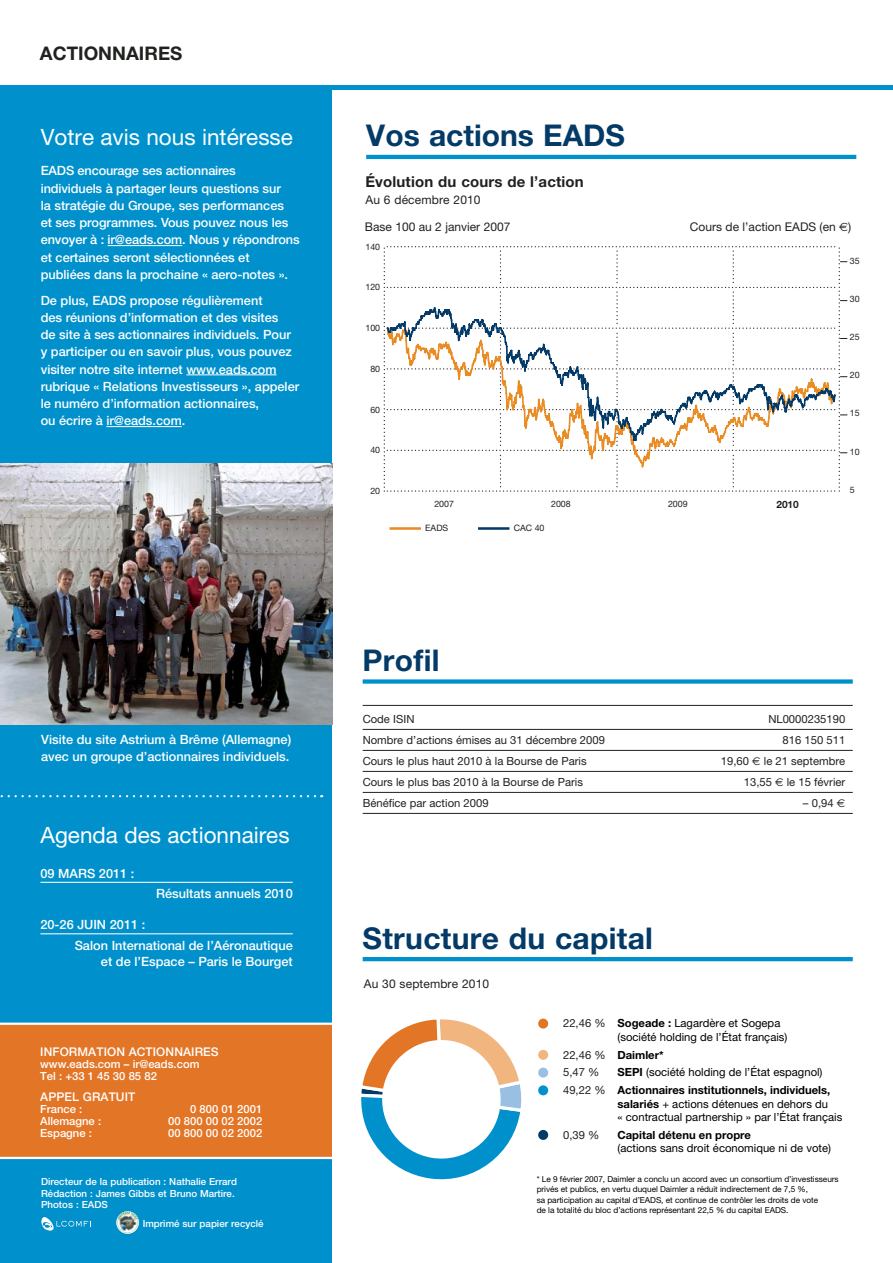
<style>
.page{position:relative;width:893px;height:1263px;background:#fff}
.page>*{position:absolute;margin:0;border:0;box-sizing:border-box;transform-origin:0 0}
.t1{font:700 30px "Helvetica Neue";letter-spacing:.01em;color:#033a67}
.t2{font:22.5px "Helvetica Neue";color:#fff}
.t3{font:700 18.75px "Helvetica Neue";color:#1f221e}
.t4{font:700 15px "Helvetica Neue";letter-spacing:.01em;color:#1f221e}
.t5{font:500 12.75px/17.2px "Helvetica Neue";color:#fff}
.t6{font:12px "Helvetica Neue";color:#1f221e}
.t7{font:500 12px "Helvetica Neue";letter-spacing:.01em;color:#fff}
.t8{font:11.25px/17.7px "Helvetica Neue";color:#1f221e}
.t9{font:11.25px/13.5px "Helvetica Neue";color:#000}
.t10{font:700 11.25px/17.7px "Helvetica Neue";color:#000}
.t11{font:500 11.25px/12px "Helvetica Neue";color:#fff}
.t12{font:700 10.05px "Helvetica Neue";color:#1f221e}
.t13{font:500 9.75px/11.2px "Helvetica Neue";color:#fff}
.t14{font:8.85px "Helvetica Neue";color:#1f221e}
.t15{font:8.25px/10.5px "Helvetica Neue";letter-spacing:-.005em;color:#000}
.s1{font-family:"Euro Sans"}
.s2{color:#1f221e}
.s3{font-weight:700}
.s4{font-weight:700;color:#000}
.s5{font-weight:400}
.s6{font-weight:400;color:#1f221e}
</style>
<div class="page">
<div style="left:0;top:89px;width:331px;height:1174px;background:#0091cc"></div>
<hr style="left:363px;top:705px;width:489px;height:1px;background:#1f221e">
<hr style="left:363px;top:729px;width:489px;height:1px;background:#1f221e">
<hr style="left:363px;top:750px;width:489px;height:1px;background:#1f221e">
<hr style="left:363px;top:771px;width:489px;height:1px;background:#1f221e">
<hr style="left:363px;top:792px;width:489px;height:1px;background:#1f221e">
<hr style="left:363px;top:813px;width:489px;height:1px;background:#1f221e">
<div style="left:538px;top:1019px;width:10px;height:10px;background:#e37527;border-radius:50%"></div>
<div style="left:538px;top:1050px;width:10px;height:10px;background:#f1b67f;border-radius:50%"></div>
<div style="left:538px;top:1068px;width:10px;height:10px;background:#99c0e2;border-radius:50%"></div>
<div style="left:538px;top:1085px;width:10px;height:10px;background:#0091cc;border-radius:50%"></div>
<div style="left:538px;top:1130px;width:10px;height:10px;background:#033a67;border-radius:50%"></div>
<hr style="left:389px;top:527px;width:32px;height:3px;background:#e98c23">
<hr style="left:478px;top:527px;width:31px;height:3px;background:#033a67">
<svg style="left:383px;top:246px;width:464px;height:246px"></svg>
<div style="left:362px;top:679px;width:490px;height:5px;background:#0091cc"></div>
<hr style="left:362px;top:957px;width:490px;height:4px;background:#0091cc">
<hr style="left:40px;top:882px;width:253px;height:1px;background:#fff">
<hr style="left:40px;top:933px;width:253px;height:1px;background:#fff">
<hr style="left:0;top:85px;width:892px;height:4px;background:#0091cc">
<svg style="left:361px;top:1019px;width:161px;height:161px"></svg>
<hr style="left:366px;top:155px;width:490px;height:4px;background:#0091cc">
<svg style="left:0;top:795px;width:322px;height:2px"></svg>
<img style="left:0;top:464px;width:333px;height:261px">
<hr style="left:108px;top:245px;width:74px;height:1px;background:#fff">
<hr style="left:186px;top:375px;width:90px;height:1px;background:#fff">
<hr style="left:106px;top:426px;width:76px;height:1px;background:#fff">
<div style="left:0;top:1024px;width:331px;height:134px;background:#e37527"></div>
<svg style="left:41px;top:1217px;width:50px;height:14px"></svg>
<svg style="left:116px;top:1211px;width:23px;height:23px"></svg>
<img style="left:116px;top:1212px;width:22px;height:21px;border-radius:50%">
<hr style="left:0;top:1023px;width:337px;height:2px;background:#fff">
<hr style="left:0;top:1157px;width:337px;height:2px;background:#fff">
<h3 class="t3" style="left:40px;top:46px;width:144px">ACTIONNAIRES</h3>
<h2 class="t2" style="left:41px;top:129px;width:254px">Votre avis nous intéresse</h2>
<p class="t5" style="left:41px;top:163px;width:260px">EADS encourage ses actionnaires individuels à partager leurs questions sur<br>la stratégie du Groupe, ses performances<br>et ses programmes. Vous pouvez nous les envoyer à : ir@eads.com. Nous y répondrons et certaines seront sélectionnées et publiées dans la prochaine « aero-notes ».</p>
<p class="t5" style="left:41px;top:293px;width:260px">De plus, EADS propose régulièrement<br>des réunions d’information et des visites<br>de site à ses actionnaires individuels. Pour y participer ou en savoir plus, vous pouvez visiter notre site internet www.eads.com rubrique « Relations Investisseurs », appeler le numéro d’information actionnaires,<br>ou écrire à ir@eads.com.</p>
<p class="t5" style="left:41px;top:732px;width:251px">Visite du site Astrium à Brême (Allemagne) avec un groupe d’actionnaires individuels.</p>
<h2 class="t2" style="left:40px;top:826px;width:251px">Agenda des actionnaires</h2>
<p class="t5" style="left:40px;top:866px;width:95px">09 MARS 2011 :</p>
<p class="t5" style="left:156px;top:886px;width:138px">Résultats annuels 2010</p>
<p class="t5" style="left:75px;top:915px;width:219px;line-height:20.7px;text-indent:-34px">20-26 JUIN 2011 :<br>Salon International de l’Aéronautique</p>
<p class="t5" style="left:101px;top:954px;width:193px">et de l’Espace – Paris le Bourget</p>
<p class="t7" style="left:40px;top:1047px;width:180px">INFORMATION ACTIONNAIRES</p>
<p class="t11" style="left:40px;top:1059px;width:161px">www.eads.com – ir@eads.com<br>Tel : +33 1 45 30 85 82</p>
<p class="t7" style="left:40px;top:1092px;width:97px">APPEL GRATUIT</p>
<p class="t11" style="left:40px;top:1104px;width:44px">France :</p>
<p class="t11" style="left:190px;top:1104px;width:74px">0 800 01 2001</p>
<p class="t11" style="left:40px;top:1116px;width:62px">Allemagne :</p>
<p class="t11" style="left:168px;top:1116px;width:96px">00 800 00 02 2002</p>
<p class="t11" style="left:40px;top:1128px;width:53px">Espagne :</p>
<p class="t11" style="left:168px;top:1128px;width:96px">00 800 00 02 2002</p>
<p class="t13" style="left:41px;top:1177px;width:197px">Directeur de la publication : Nathalie Errard<br>Rédaction : James Gibbs et Bruno Martire.<br>Photos : EADS</p>
<p class="t13" style="left:143px;top:1219px;width:122px">Imprimé sur papier recyclé</p>
<h1 class="t1" style="left:366px;top:125px;width:260px">Vos actions EADS</h1>
<p class="t4" style="left:365px;top:176px;width:220px">Évolution du cours de l’action</p>
<p class="t6" style="left:365px;top:195px;width:117px">Au 6 décembre 2010</p>
<p class="t6" style="left:365px;top:222px;width:147px">Base 100 au 2 janvier 2007</p>
<p class="t6" style="left:690px;top:222px;width:163px">Cours de l’action EADS (en <span class="s1">€</span>)</p>
<p class="t14" style="left:365px;top:243px;width:16px">140</p>
<p class="t14" style="left:365px;top:284px;width:16px">120</p>
<p class="t14" style="left:365px;top:325px;width:16px">100</p>
<p class="t14" style="left:370px;top:365px;width:11px">80</p>
<p class="t14" style="left:370px;top:406px;width:11px">60</p>
<p class="t14" style="left:370px;top:447px;width:11px">40</p>
<p class="t14" style="left:370px;top:488px;width:11px">20</p>
<p class="t14" style="left:434px;top:501px;width:21px">2007</p>
<p class="t14" style="left:551px;top:501px;width:21px">2008</p>
<p class="t14" style="left:668px;top:501px;width:21px">2009</p>
<p class="t12" style="left:776px;top:501px;width:24px">2010</p>
<p class="t14" style="left:425px;top:525px;width:25px">EADS</p>
<p class="t14" style="left:513px;top:525px;width:32px">CAC 40</p>
<h1 class="t1" style="left:362px;top:649px;width:78px">Profil</h1>
<p class="t14" style="left:849px;top:257px;width:11px">35</p>
<p class="t14" style="left:849px;top:295px;width:11px">30</p>
<p class="t14" style="left:849px;top:334px;width:11px">25</p>
<p class="t14" style="left:849px;top:372px;width:11px">20</p>
<p class="t14" style="left:849px;top:410px;width:11px">15</p>
<p class="t14" style="left:849px;top:448px;width:11px">10</p>
<p class="t14" style="left:849px;top:486px;width:6px">5</p>
<p class="t8" style="left:363px;top:711px;width:53px">Code ISIN</p>
<p class="t8" style="left:768px;top:711px;width:78px">NL0000235190</p>
<p class="t8" style="left:363px;top:732px;width:244px">Nombre d’actions émises au 31 décembre 2009</p>
<p class="t8" style="left:782px;top:732px;width:64px">816 150 511</p>
<p class="t8" style="left:363px;top:753px;width:225px">Cours le plus haut 2010 à la Bourse de Paris</p>
<p class="t8" style="left:720px;top:753px;width:126px">19,60 <span class="s1">€</span> le 21 septembre</p>
<p class="t8" style="left:363px;top:774px;width:222px">Cours le plus bas 2010 à la Bourse de Paris</p>
<p class="t8" style="left:743px;top:774px;width:103px">13,55 <span class="s1">€</span> le 15 février</p>
<p class="t8" style="left:363px;top:795px;width:127px">Bénéfice par action 2009</p>
<p class="t8" style="left:803px;top:795px;width:44px">– 0,94 <span class="s1">€</span></p>
<h1 class="t1" style="left:362px;top:927px;width:292px">Structure du capital</h1>
<p class="t6" style="left:364px;top:979px;width:127px">Au 30 septembre 2010</p>
<p class="t9" style="left:617px;top:1018px;width:171px;text-indent:-54px"><span class="s2">22,46 %</span> <span class="s3">Sogeade :</span> Lagardère et Sogepa (société holding de l’État français)</p>
<p class="t8" style="left:563px;top:1047px;width:102px">22,46 % <span class="s4">Daimler*<br></span>5,47 %</p>
<p class="t10" style="left:563px;top:1065px;width:269px;text-indent:54px">SEPI <span class="s5">(société holding de l’État espagnol)<br></span><span class="s6">49,22 %</span> Actionnaires institutionnels, individuels,</p>
<p class="t9" style="left:617px;top:1098px;width:226px"><span class="s3">salariés</span> + actions détenues en dehors du<br>« contractual partnership » par l’État français</p>
<p class="t8" style="left:563px;top:1127px;width:38px">0,39 %</p>
<p class="t10" style="left:617px;top:1127px;width:135px">Capital détenu en propre</p>
<p class="t9" style="left:617px;top:1143px;width:215px">(actions sans droit économique ni de vote)</p>
<p class="t15" style="left:536px;top:1175px;width:303px">* Le 9 février 2007, Daimler a conclu un accord avec un consortium d’investisseurs privés et publics, en vertu duquel Daimler a réduit indirectement de 7,5 %,<br>sa participation au capital d’EADS, et continue de contrôler les droits de vote<br>de la totalité du bloc d’actions représentant 22,5 % du capital EADS.</p>
</div>
